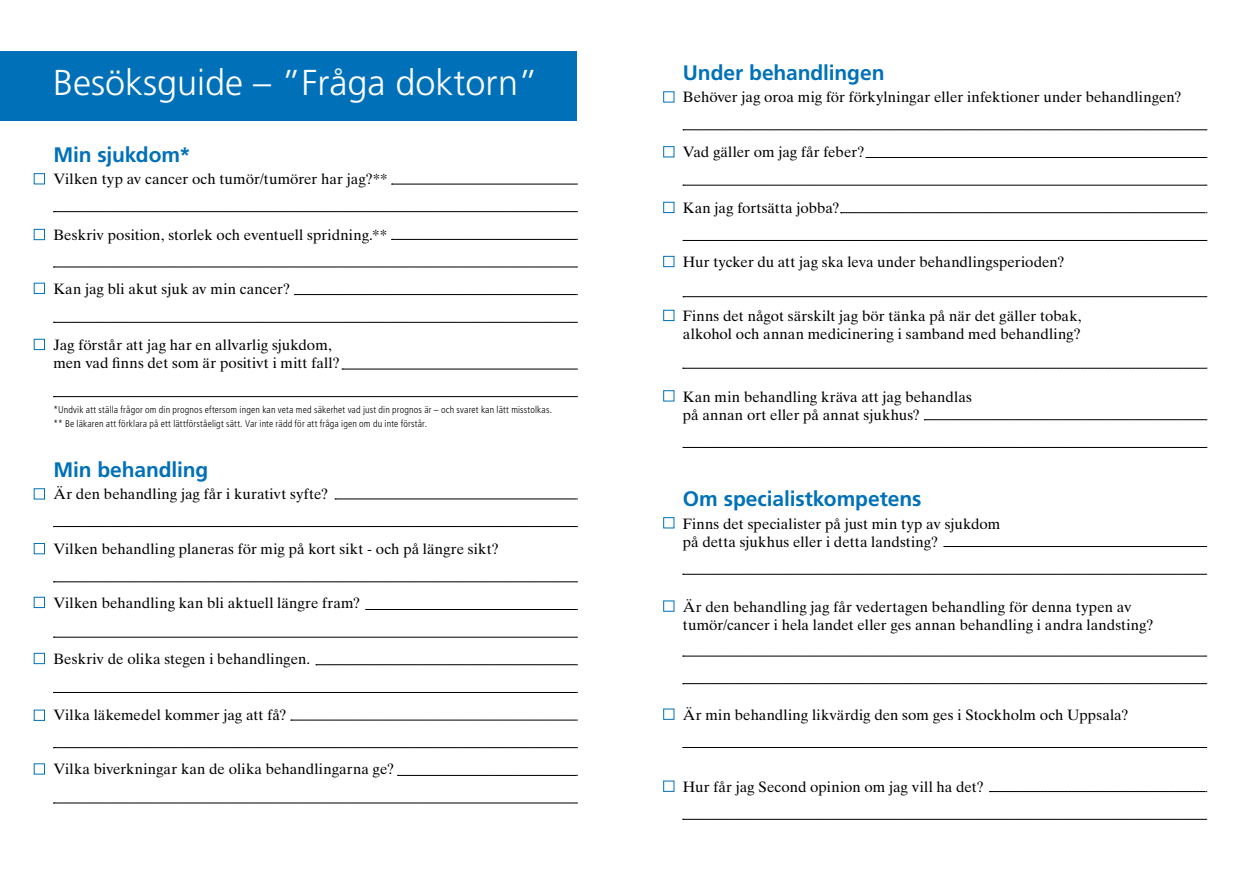
<style>
.page{position:relative;width:1259px;height:893px;background:#fff}
.page>*{position:absolute;margin:0;border:0;box-sizing:border-box;transform-origin:0 0}
.t1{font:300 36px "Frutiger";color:#fff}
.t2{font:700 21px "Frutiger";letter-spacing:-.005em;color:#0071b9}
.t3{font:15px/18px "Times Ten";color:#000}
.t4{font:300 condensed 9.75px/14.1px "Frutiger";letter-spacing:.02em;color:#000}
</style>
<div class="page">
<svg style="left:391px;top:184px;width:186px;height:1px"></svg>
<svg style="left:53px;top:211px;width:524px;height:1px"></svg>
<svg style="left:391px;top:239px;width:186px;height:1px"></svg>
<svg style="left:53px;top:267px;width:524px;height:1px"></svg>
<svg style="left:294px;top:294px;width:283px;height:1px"></svg>
<svg style="left:53px;top:322px;width:524px;height:1px"></svg>
<svg style="left:342px;top:369px;width:235px;height:1px"></svg>
<svg style="left:53px;top:396px;width:524px;height:1px"></svg>
<svg style="left:335px;top:499px;width:242px;height:1px"></svg>
<svg style="left:53px;top:526px;width:524px;height:1px"></svg>
<svg style="left:53px;top:582px;width:524px;height:1px"></svg>
<svg style="left:365px;top:609px;width:212px;height:1px"></svg>
<svg style="left:53px;top:637px;width:524px;height:1px"></svg>
<svg style="left:316px;top:664px;width:261px;height:1px"></svg>
<svg style="left:53px;top:692px;width:524px;height:1px"></svg>
<svg style="left:291px;top:720px;width:286px;height:1px"></svg>
<svg style="left:53px;top:747px;width:524px;height:1px"></svg>
<svg style="left:397px;top:775px;width:180px;height:1px"></svg>
<svg style="left:53px;top:803px;width:524px;height:1px"></svg>
<div style="left:34px;top:173px;width:11px;height:11px;border:1px solid #0071b9"></div>
<div style="left:34px;top:229px;width:11px;height:11px;border:1px solid #0071b9"></div>
<div style="left:34px;top:283px;width:11px;height:11px;border:1px solid #0071b9"></div>
<div style="left:34px;top:339px;width:11px;height:11px;border:1px solid #0071b9"></div>
<div style="left:34px;top:488px;width:11px;height:11px;border:1px solid #0071b9"></div>
<div style="left:34px;top:543px;width:11px;height:11px;border:1px solid #0071b9"></div>
<div style="left:34px;top:597px;width:11px;height:11px;border:1px solid #0071b9"></div>
<div style="left:34px;top:653px;width:11px;height:11px;border:1px solid #0071b9"></div>
<div style="left:34px;top:710px;width:11px;height:11px;border:1px solid #0071b9"></div>
<div style="left:34px;top:763px;width:11px;height:11px;border:1px solid #0071b9"></div>
<svg style="left:683px;top:130px;width:524px;height:1px"></svg>
<svg style="left:866px;top:157px;width:341px;height:1px"></svg>
<svg style="left:683px;top:185px;width:524px;height:1px"></svg>
<svg style="left:840px;top:212px;width:367px;height:1px"></svg>
<svg style="left:683px;top:240px;width:524px;height:1px"></svg>
<svg style="left:683px;top:296px;width:524px;height:1px"></svg>
<svg style="left:682px;top:368px;width:525px;height:1px"></svg>
<svg style="left:924px;top:419px;width:283px;height:1px"></svg>
<svg style="left:683px;top:447px;width:524px;height:1px"></svg>
<div style="left:663px;top:91px;width:11px;height:11px;border:1px solid #0071b9"></div>
<div style="left:663px;top:146px;width:11px;height:11px;border:1px solid #0071b9"></div>
<div style="left:663px;top:202px;width:11px;height:11px;border:1px solid #0071b9"></div>
<div style="left:663px;top:256px;width:11px;height:11px;border:1px solid #0071b9"></div>
<div style="left:663px;top:390px;width:11px;height:11px;border:1px solid #0071b9"></div>
<div style="left:663px;top:517px;width:11px;height:11px;border:1px solid #0071b9"></div>
<div style="left:663px;top:601px;width:11px;height:11px;border:1px solid #0071b9"></div>
<div style="left:663px;top:709px;width:11px;height:11px;border:1px solid #0071b9"></div>
<div style="left:663px;top:310px;width:11px;height:11px;border:1px solid #0071b9"></div>
<svg style="left:943px;top:546px;width:263px;height:1px"></svg>
<svg style="left:682px;top:574px;width:524px;height:1px"></svg>
<svg style="left:682px;top:656px;width:524px;height:1px"></svg>
<svg style="left:682px;top:683px;width:524px;height:1px"></svg>
<svg style="left:682px;top:747px;width:524px;height:1px"></svg>
<svg style="left:989px;top:791px;width:217px;height:1px"></svg>
<svg style="left:682px;top:819px;width:524px;height:1px"></svg>
<div style="left:663px;top:781px;width:11px;height:11px;border:1px solid #0071b9"></div>
<div style="left:0;top:51px;width:576px;height:69px;background:#0071b9"></div>
<h1 class="t1" style="left:53px;top:62px;width:486px">Besöksguide – ”Fråga doktorn”</h1>
<h2 class="t2" style="left:53px;top:142px;width:139px">Min sjukdom*</h2>
<p class="t3" style="left:53px;top:170px;width:336px">Vilken typ av cancer och tumör/tumörer har jag?**</p>
<p class="t3" style="left:53px;top:226px;width:335px">Beskriv position, storlek och eventuell spridning.**</p>
<p class="t3" style="left:53px;top:280px;width:238px">Kan jag bli akut sjuk av min cancer?</p>
<p class="t3" style="left:53px;top:336px;width:288px">Jag förstår att jag har en allvarlig sjukdom, men vad finns det som är positivt i mitt fall?</p>
<p class="t4" style="left:53px;top:403px;width:500px">*Undvik att ställa frågor om din prognos eftersom ingen kan veta med säkerhet vad just din prognos är – och svaret kan lätt misstolkas. ** Be läkaren att förklara på ett lättförståeligt sätt. Var inte rädd för att fråga igen om du inte förstår.</p>
<h2 class="t2" style="left:53px;top:457px;width:157px">Min behandling</h2>
<p class="t3" style="left:53px;top:485px;width:276px">Är den behandling jag får i kurativt syfte?</p>
<p class="t3" style="left:53px;top:540px;width:447px">Vilken behandling planeras för mig på kort sikt - och på längre sikt?</p>
<p class="t3" style="left:53px;top:594px;width:309px">Vilken behandling kan bli aktuell längre fram?</p>
<p class="t3" style="left:53px;top:650px;width:258px">Beskriv de olika stegen i behandlingen.</p>
<p class="t3" style="left:53px;top:706px;width:235px">Vilka läkemedel kommer jag att få?</p>
<p class="t3" style="left:53px;top:760px;width:342px">Vilka biverkningar kan de olika behandlingarna ge?</p>
<h2 class="t2" style="left:683px;top:61px;width:203px">Under behandlingen</h2>
<p class="t3" style="left:683px;top:88px;width:500px">Behöver jag oroa mig för förkylningar eller infektioner under behandlingen?</p>
<p class="t3" style="left:683px;top:143px;width:183px">Vad gäller om jag får feber?</p>
<p class="t3" style="left:683px;top:199px;width:158px">Kan jag fortsätta jobba?</p>
<p class="t3" style="left:683px;top:253px;width:383px">Hur tycker du att jag ska leva under behandlingsperioden?</p>
<p class="t3" style="left:683px;top:307px;width:400px">Finns det något särskilt jag bör tänka på när det gäller tobak, alkohol och annan medicinering i samband med behandling?</p>
<p class="t3" style="left:683px;top:387px;width:290px">Kan min behandling kräva att jag behandlas på annan ort eller på annat sjukhus?</p>
<h2 class="t2" style="left:683px;top:487px;width:240px">Om specialistkompetens</h2>
<p class="t3" style="left:683px;top:514px;width:319px">Finns det specialister på just min typ av sjukdom på detta sjukhus eller i detta landsting?</p>
<p class="t3" style="left:683px;top:597px;width:472px">Är den behandling jag får vedertagen behandling för denna typen av tumör/cancer i hela landet eller ges annan behandling i andra landsting?</p>
<p class="t3" style="left:683px;top:705px;width:447px">Är min behandling likvärdig den som ges i Stockholm och Uppsala?</p>
<p class="t3" style="left:683px;top:777px;width:303px">Hur får jag Second opinion om jag vill ha det?</p>
</div>
